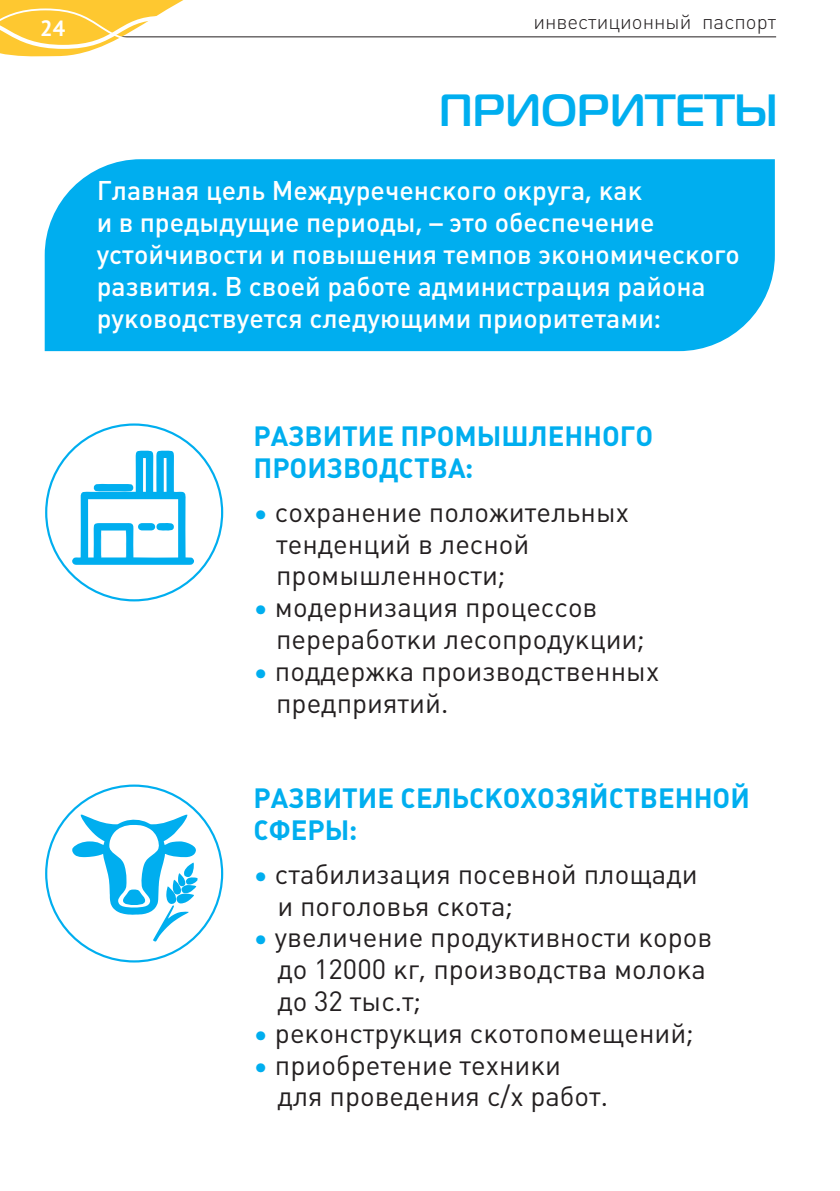
<style>
.page{position:relative;width:840px;height:1191px;background:#fff}
.page>*{position:absolute;margin:0;border:0;box-sizing:border-box;transform-origin:0 0}
.t1{font:700 45.2px "Magistral C";color:#00aeef}
.t2{font:27.6px/31.8px "Plumb";color:#231f20}
.t3{font:700 27.6px/31.8px "Plumb";color:#00aeef}
.t4{font:500 26.8px/32px "Plumb";color:#fff}
.t5{font:700 22px "PT Sans";color:#fff}
.t6{font:300 20.4px "Plumb";color:#231f20}
.s1{color:#00aeef}
</style>
<div class="page">
<hr style="left:88px;top:36px;width:687px;height:1px;background:#231f20">
<svg style="left:0;top:0;width:259px;height:57px"></svg>
<div style="left:45px;top:159px;width:729px;height:192px;background:#00aeef"></div>
<svg style="left:72px;top:450px;width:122px;height:115px"></svg>
<svg style="left:72px;top:814px;width:125px;height:127px"></svg>
<p class="t5" style="left:40px;top:14px;width:26px">24</p>
<p class="t6" style="left:533px;top:10px;width:244px">инвестиционный паспорт</p>
<p class="t1" style="left:439px;top:84px;width:339px">ПРИОРИТЕТЫ</p>
<p class="t4" style="left:97px;top:174px;width:644px">Главная цель Междуреченского округа, как<br>и в предыдущие периоды, – это обеспечение устойчивости и повышения темпов экономического развития. В своей работе администрация района руководствуется следующими приоритетами:</p>
<p class="t3" style="left:253px;top:420px;width:401px">РАЗВИТИЕ ПРОМЫШЛЕННОГО<br>ПРОИЗВОДСТВА:</p>
<p class="t2" style="left:276px;top:496px;width:354px;text-indent:-23px"><span class="s1">•</span> сохранение положительных тенденций в лесной промышленности;</p>
<p class="t2" style="left:276px;top:591px;width:370px;text-indent:-23px"><span class="s1">•</span> модернизация процессов переработки лесопродукции;</p>
<p class="t2" style="left:276px;top:655px;width:384px;text-indent:-23px"><span class="s1">•</span> поддержка производственных предприятий.</p>
<p class="t3" style="left:253px;top:782px;width:497px">РАЗВИТИЕ СЕЛЬСКОХОЗЯЙСТВЕННОЙ<br>СФЕРЫ:</p>
<p class="t2" style="left:277px;top:858px;width:421px;text-indent:-24px"><span class="s1">•</span> стабилизация посевной площади и поголовья скота;</p>
<p class="t2" style="left:277px;top:921px;width:436px;text-indent:-24px"><span class="s1">•</span> увеличение продуктивности коров до 12000 кг, производства молока до 32 тыс.т;</p>
<p class="t2" style="left:253px;top:1017px;width:441px"><span class="s1">•</span> реконструкция скотопомещений;</p>
<p class="t2" style="left:277px;top:1049px;width:332px;text-indent:-24px"><span class="s1">•</span> приобретение техники для проведения с/х работ.</p>
</div>
